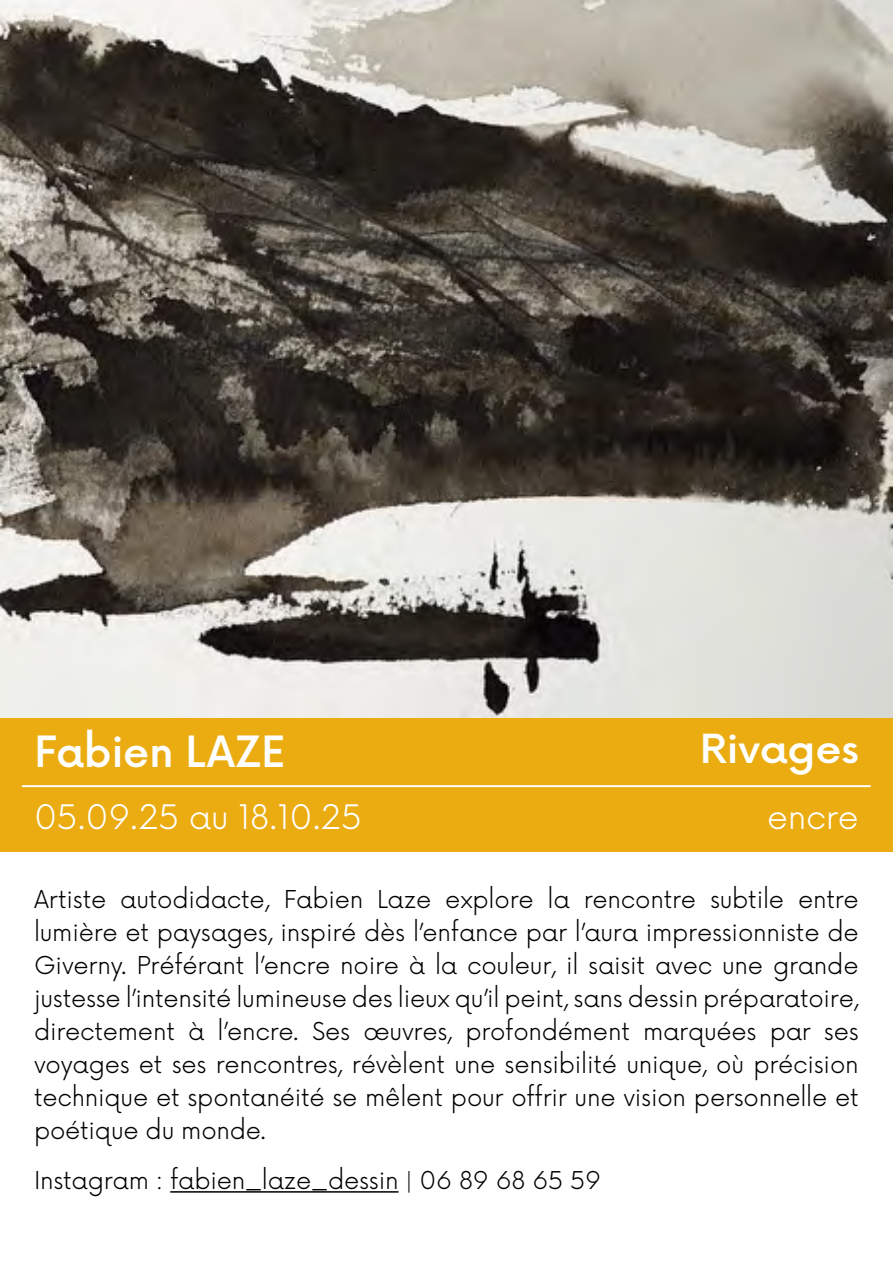
<style>
.page{position:relative;width:893px;height:1263px;background:#fff}
.page>*{position:absolute;margin:0;border:0;box-sizing:border-box;transform-origin:0 0}
.t1{font:500 42px "Now";letter-spacing:-.01em;color:#fff}
.t2{font:500 39px "Now";letter-spacing:-.01em;color:#fff;scale:1.08 1}
.t3{font:300 33px "Now";letter-spacing:-.01em;color:#fff}
.t4{font:300 24px/33px "Now";letter-spacing:-.01em;color:#000;text-align:justify}
</style>
<div class="page">
<hr style="left:170px;top:1191px;width:229px;height:1px;background:#000">
<img style="left:0;top:0;width:893px;height:719px">
<div style="left:0;top:719px;width:893px;height:133px;background:#ebac11"></div>
<hr style="left:22px;top:785px;width:849px;height:2px;background:#fff">
<h1 class="t1" style="left:34px;top:719px;width:253px">Fabien LAZE</h1>
<h3 class="t3" style="left:34px;top:790px;width:329px">05.09.25 au 18.10.25</h3>
<h2 class="t2" style="left:700px;top:719px;width:149px">Rivages</h2>
<h3 class="t3" style="left:767px;top:790px;width:93px">encre</h3>
<p class="t4" style="left:34px;top:881px;width:826px">Artiste autodidacte, Fabien Laze explore la rencontre subtile entre lumière et paysages, inspiré dès l’enfance par l’aura impressionniste de Giverny. Préférant l’encre noire à la couleur, il saisit avec une grande justesse l’intensité lumineuse des lieux qu’il peint, sans dessin préparatoire, directement à l’encre. Ses œuvres, profondément marquées par ses voyages et ses rencontres, révèlent une sensibilité unique, où précision technique et spontanéité se mêlent pour offrir une vision personnelle et poétique du monde.</p>
<p class="t4" style="left:34px;top:1162px;width:569px">Instagram : fabien_laze_dessin | 06 89 68 65 59</p>
</div>
